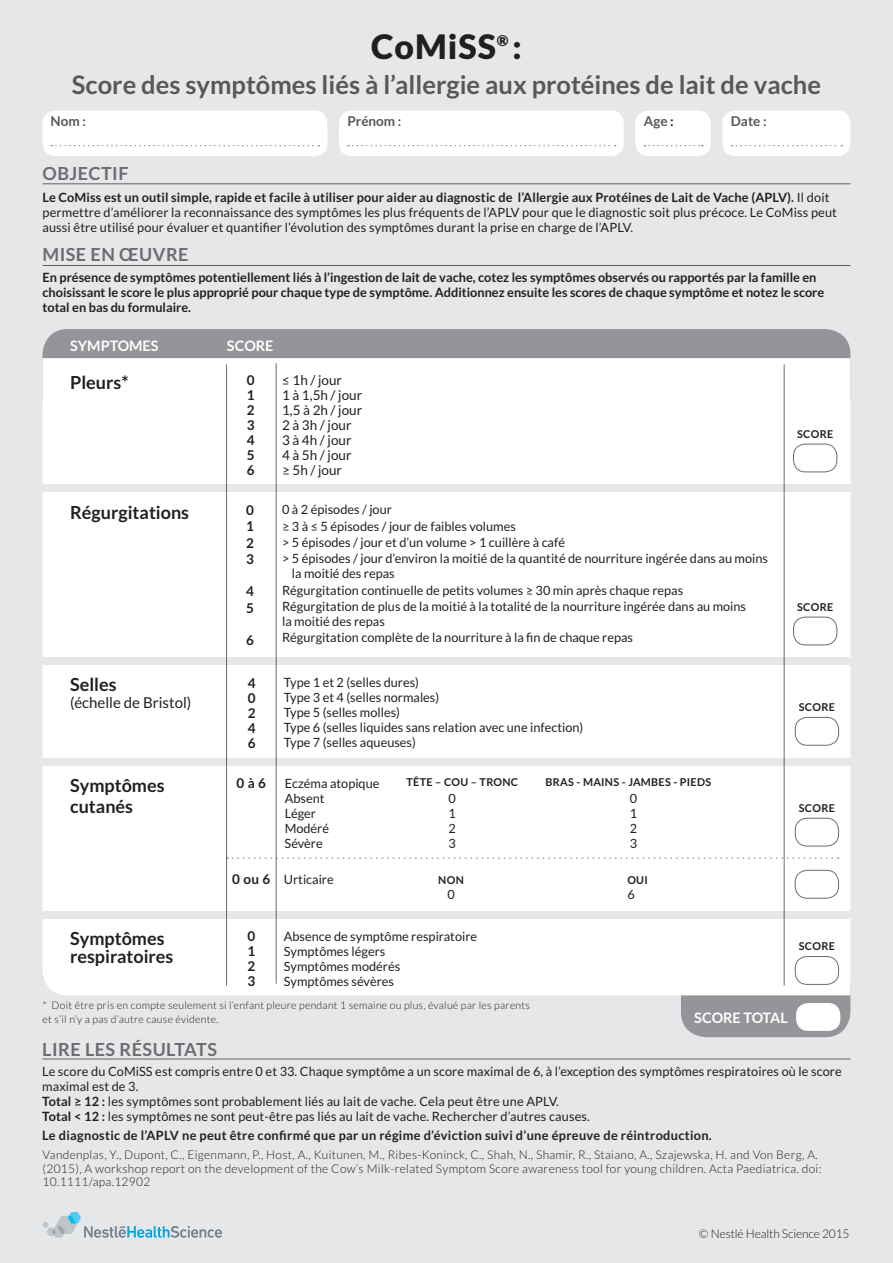
<style>
.page{position:relative;width:893px;height:1263px;background:#e6e7e9}
.page>*{position:absolute;margin:0;border:0;box-sizing:border-box;transform-origin:0 0}
.t1{font:900 33.75px "Lato";letter-spacing:.03em;color:#231f20}
.t2{font:700 25.5px "Lato";color:#57585a}
.t3{font:700 18px/18px "Lato";color:#231f20}
.t4{font:700 18px "Lato";letter-spacing:.025em;color:#6c6d70}
.t5{font:15px "Lato";color:#231f20}
.t6{font:900 14.85px "Lato";color:#231f20}
.t7{font:700 14.4px "Lato";color:#fff}
.t8{font:13.5px/15px "Lato";color:#231f20}
.t9{font:700 13.5px/15px "Lato";color:#231f20;text-align:justify}
.t10{font:700 13.5px "Lato";color:#57585a}
.t11{font:12.75px/15px "Lato";color:#231f20}
.t12{font:700 12.75px/15px "Lato";color:#231f20}
.t13{font:700 12.75px "Lato";letter-spacing:.025em;color:#231f20}
.t14{font:300 12px/13.5px "Lato";letter-spacing:.025em;color:#231f20}
.t15{font:300 12px "Lato";letter-spacing:-.01em;color:#231f20}
.t16{font:700 10.8px "Lato";letter-spacing:.025em;color:#231f20}
.t17{font:300 10.5px/13.5px "Lato";letter-spacing:.025em;color:#231f20}
.s1{color:#231f20}
.s2{font-weight:700}
</style>
<div class="page">
<svg style="left:43px;top:1212px;width:179px;height:26px"></svg>
<hr style="left:42px;top:1058px;width:808px;height:1px;background:#6c6d70">
<hr style="left:43px;top:183px;width:807px;height:1px;background:#6c6d70">
<hr style="left:43px;top:265px;width:807px;height:1px;background:#6c6d70">
<div style="left:43px;top:111px;width:284px;height:45px;background:#fff;border-radius:13px"></div>
<svg style="left:51px;top:145px;width:268px;height:1px"></svg>
<div style="left:339px;top:111px;width:285px;height:45px;background:#fff;border-radius:13px"></div>
<svg style="left:348px;top:145px;width:268px;height:1px"></svg>
<div style="left:635px;top:111px;width:76px;height:45px;background:#fff;border-radius:13px"></div>
<svg style="left:644px;top:145px;width:59px;height:1px"></svg>
<div style="left:722px;top:111px;width:128px;height:45px;background:#fff;border-radius:13px"></div>
<svg style="left:732px;top:145px;width:110px;height:1px"></svg>
<div style="left:681px;top:960px;width:169px;height:77px;background:#939598;border-radius:26px"></div>
<div style="left:796px;top:1003px;width:44px;height:28px;background:#fff;border-radius:12px"></div>
<div style="left:43px;top:329px;width:807px;height:94px;background:#939598;border-radius:26px"></div>
<div style="left:43px;top:358px;width:807px;height:637px;background:#fff"></div>
<div style="left:34px;top:484px;width:823px;height:8px;background:#e6e7e9"></div>
<div style="left:29px;top:657px;width:832px;height:8px;background:#e6e7e9"></div>
<div style="left:32px;top:758px;width:823px;height:7px;background:#e6e7e9"></div>
<div style="left:32px;top:911px;width:825px;height:7px;background:#e6e7e9"></div>
<hr style="left:226px;top:364px;width:1px;height:622px;background:#6c6d70">
<hr style="left:276px;top:363px;width:1px;height:621px;background:#6c6d70">
<hr style="left:784px;top:364px;width:1px;height:622px;background:#6c6d70">
<div style="left:793px;top:444px;width:44px;height:28px;border:1px solid #6c6d70;border-radius:12px"></div>
<div style="left:793px;top:617px;width:44px;height:28px;border:1px solid #6c6d70;border-radius:12px"></div>
<div style="left:795px;top:717px;width:44px;height:29px;border:1px solid #6c6d70;border-radius:12px"></div>
<div style="left:795px;top:956px;width:44px;height:29px;border:1px solid #6c6d70;border-radius:12px"></div>
<svg style="left:227px;top:857px;width:612px;height:2px"></svg>
<div style="left:795px;top:818px;width:44px;height:28px;border:1px solid #6c6d70;border-radius:12px"></div>
<div style="left:795px;top:870px;width:44px;height:29px;border:1px solid #6c6d70;border-radius:12px"></div>
<h1 class="t1" style="left:371px;top:27px;width:126px">CoMiSS</h1>
<p class="t6" style="left:497px;top:32px;width:13px">®</p>
<h1 class="t1" style="left:512px;top:27px;width:11px">:</h1>
<h2 class="t2" style="left:72px;top:70px;width:750px">Score des symptômes liés à l’allergie aux protéines de lait de vache</h2>
<p class="t10" style="left:51px;top:113px;width:37px">Nom :</p>
<p class="t10" style="left:347px;top:113px;width:56px">Prénom :</p>
<p class="t10" style="left:644px;top:113px;width:31px">Age <span class="s1">:</span></p>
<p class="t10" style="left:731px;top:113px;width:37px">Date :</p>
<h3 class="t4" style="left:43px;top:163px;width:87px">OBJECTIF</h3>
<p class="t11" style="left:43px;top:190px;width:796px"><span class="s2">Le CoMiss est un outil simple, rapide et facile à utiliser pour aider au diagnostic de l’Allergie aux Protéines de Lait de Vache (APLV).</span> Il doit permettre d’améliorer la reconnaissance des symptômes les plus fréquents de l’APLV pour que le diagnostic soit plus précoce. Le CoMiss peut aussi être utilisé pour évaluer et quantifier l’évolution des symptômes durant la prise en charge de l’APLV.</p>
<h3 class="t4" style="left:43px;top:245px;width:148px">MISE EN ŒUVRE</h3>
<p class="t12" style="left:43px;top:270px;width:783px">En présence de symptômes potentiellement liés à l’ingestion de lait de vache, cotez les symptômes observés ou rapportés par la famille en choisissant le score le plus approprié pour chaque type de symptôme. Additionnez ensuite les scores de chaque symptôme et notez le score total en bas du formulaire.</p>
<p class="t7" style="left:70px;top:337px;width:90px">SYMPTOMES</p>
<p class="t7" style="left:227px;top:337px;width:48px">SCORE</p>
<h3 class="t3" style="left:70px;top:373px;width:60px">Pleurs*</h3>
<p class="t8" style="left:282px;top:373px;width:82px">≤ 1h / jour<br>1 à 1,5h / jour<br>1,5 à 2h / jour<br>2 à 3h / jour<br>3 à 4h / jour<br>4 à 5h / jour ≥ 5h / jour</p>
<p class="t9" style="left:247px;top:372px;width:9px">0<br>1<br>2<br>3<br>4<br>5<br>6</p>
<h3 class="t3" style="left:70px;top:503px;width:120px">Régurgitations</h3>
<p class="t11" style="left:282px;top:502px;width:487px;line-height:16.4px">0 à 2 épisodes / jour<br>≥ 3 à ≤ 5 épisodes / jour de faibles volumes<br>&gt; 5 épisodes / jour et d’un volume &gt; 1 cuillère à café<br>&gt; 5 épisodes / jour d’environ la moitié de la quantité de nourriture ingérée dans au moins</p>
<p class="t11" style="left:282px;top:565px;width:466px;line-height:16.4px;text-indent:10px">la moitié des repas<br>Régurgitation continuelle de petits volumes ≥ 30 min après chaque repas<br>Régurgitation de plus de la moitié à la totalité de la nourriture ingérée dans au moins</p>
<p class="t11" style="left:282px;top:613px;width:352px;line-height:16.4px">la moitié des repas<br>Régurgitation complète de la nourriture à la fin de chaque repas</p>
<p class="t9" style="left:246px;top:502px;width:9px;line-height:16.4px">0<br>1<br>2<br>3</p>
<p class="t9" style="left:246px;top:583px;width:9px;line-height:16.4px">4<br>5</p>
<p class="t9" style="left:246px;top:633px;width:9px">6</p>
<h3 class="t3" style="left:70px;top:675px;width:48px">Selles</h3>
<p class="t5" style="left:70px;top:694px;width:123px">(échelle de Bristol)</p>
<p class="t9" style="left:248px;top:675px;width:9px">4<br>0<br>2<br>4<br>6</p>
<p class="t11" style="left:284px;top:675px;width:301px">Type 1 et 2 (selles dures)<br>Type 3 et 4 (selles normales)<br>Type 5 (selles molles)<br>Type 6 (selles liquides sans relation avec une infection)<br>Type 7 (selles aqueuses)</p>
<p class="t9" style="left:237px;top:776px;width:31px">0 à 6</p>
<p class="t16" style="left:407px;top:776px;width:113px">TÊTE – COU – TRONC</p>
<p class="t16" style="left:546px;top:776px;width:167px">BRAS - MAINS - JAMBES - PIEDS</p>
<h3 class="t3" style="left:70px;top:775px;width:96px;line-height:21px">Symptômes cutanés</h3>
<p class="t11" style="left:285px;top:776px;width:96px">Eczéma atopique<br>Absent</p>
<p class="t11" style="left:448px;top:791px;width:9px">0</p>
<p class="t11" style="left:630px;top:791px;width:9px">0</p>
<p class="t11" style="left:285px;top:806px;width:33px">Léger</p>
<p class="t11" style="left:448px;top:806px;width:9px">1</p>
<p class="t11" style="left:630px;top:806px;width:9px">1</p>
<p class="t11" style="left:285px;top:821px;width:46px">Modéré</p>
<p class="t11" style="left:448px;top:821px;width:9px">2</p>
<p class="t11" style="left:630px;top:821px;width:9px">2</p>
<p class="t11" style="left:285px;top:836px;width:40px">Sévère</p>
<p class="t11" style="left:448px;top:836px;width:9px">3</p>
<p class="t11" style="left:630px;top:836px;width:9px">3</p>
<p class="t9" style="left:232px;top:872px;width:39px">0 ou 6</p>
<p class="t11" style="left:284px;top:871px;width:51px">Urticaire</p>
<p class="t16" style="left:438px;top:873px;width:27px">NON</p>
<p class="t16" style="left:627px;top:873px;width:22px">OUI</p>
<p class="t11" style="left:447px;top:886px;width:9px">0</p>
<p class="t11" style="left:627px;top:886px;width:9px">6</p>
<p class="t16" style="left:797px;top:428px;width:37px">SCORE</p>
<p class="t16" style="left:797px;top:601px;width:37px">SCORE</p>
<p class="t16" style="left:799px;top:701px;width:37px">SCORE</p>
<p class="t16" style="left:799px;top:802px;width:37px">SCORE</p>
<h3 class="t3" style="left:70px;top:929px;width:105px">Symptômes respiratoires</h3>
<p class="t11" style="left:284px;top:928px;width:195px">Absence de symptôme respiratoire<br>Symptômes légers<br>Symptômes modérés<br>Symptômes sévères</p>
<p class="t9" style="left:247px;top:929px;width:9px">0<br>1<br>2<br>3</p>
<p class="t16" style="left:799px;top:940px;width:37px">SCORE</p>
<p class="t17" style="left:43px;top:999px;width:489px">* Doit être pris en compte seulement si l’enfant pleure pendant 1 semaine ou plus, évalué par les parents et s’il n’y a pas d’autre cause évidente.</p>
<h3 class="t4" style="left:42px;top:1039px;width:176px">LIRE LES RÉSULTATS</h3>
<p class="t7" style="left:694px;top:1009px;width:95px">SCORE TOTAL</p>
<p class="t11" style="left:42px;top:1064px;width:801px">Le score du CoMiSS est compris entre 0 et 33. Chaque symptôme a un score maximal de 6, à l’exception des symptômes respiratoires où le score maximal est de 3.<br><span class="s2">Total ≥ 12 :</span> les symptômes sont probablement liés au lait de vache. Cela peut être une APLV.<br><span class="s2">Total &lt; 12 :</span> les symptômes ne sont peut-être pas liés au lait de vache. Rechercher d’autres causes.</p>
<p class="t13" style="left:42px;top:1128px;width:671px">Le diagnostic de l’APLV ne peut être confirmé que par un régime d’éviction suivi d’une épreuve de réintroduction.</p>
<p class="t14" style="left:43px;top:1148px;width:781px">Vandenplas, Y., Dupont, C., Eigenmann, P., Host, A., Kuitunen, M., Ribes-Koninck, C., Shah, N., Shamir, R., Staiano, A., Szajewska, H. and Von Berg, A. (2015), A workshop report on the development of the Cow’s Milk-related Symptom Score awareness tool for young children. Acta Paediatrica. doi:<br>10.1111/apa.12902</p>
<p class="t15" style="left:699px;top:1227px;width:152px">© Nestlé Health Science 2015</p>
</div>
